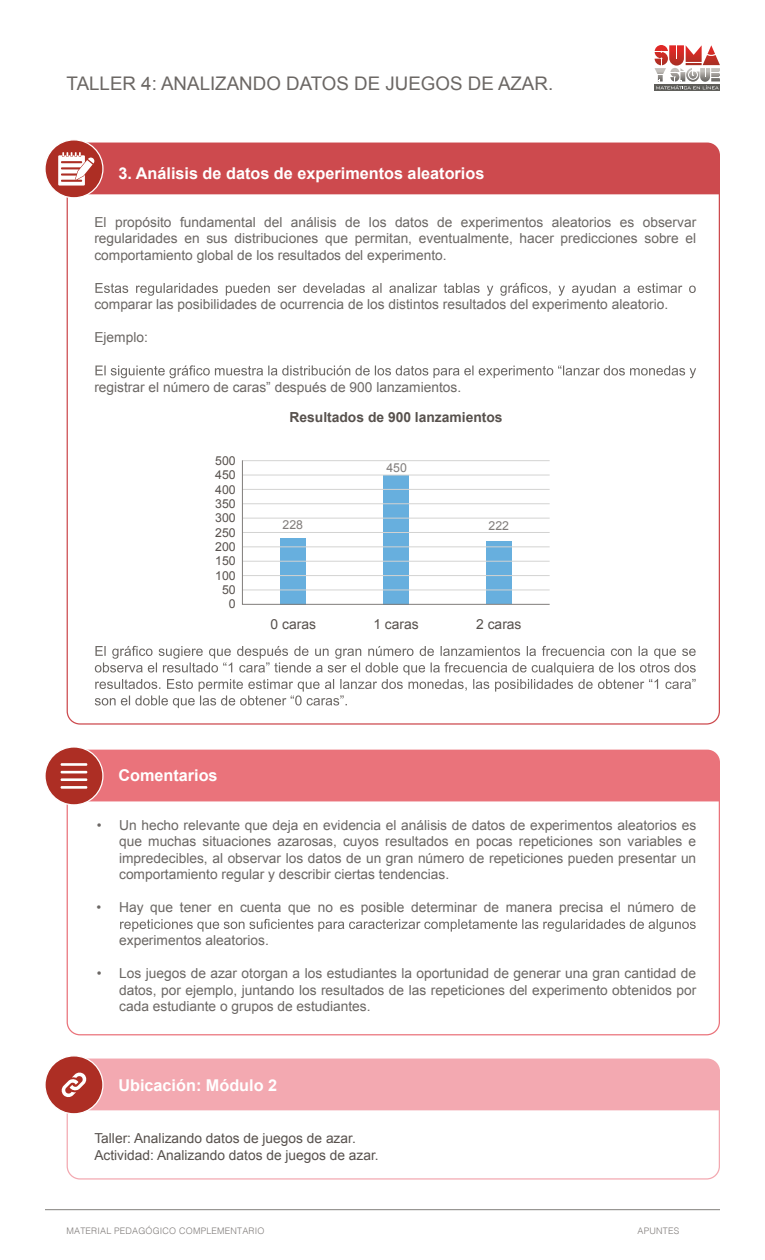
<style>
.page{position:relative;width:765px;height:1260px;background:#fff}
.page>*{position:absolute;margin:0;border:0;box-sizing:border-box;transform-origin:0 0}
.t1{font:18.75px "Arial";color:#6b6764}
.t2{font:700 16.25px "Arial";color:#fff}
.t3{font:700 13.88px "Arial";color:#57514d}
.t4{font:13.88px "Arial";color:#57514d}
.t5{font:13.75px/16.5px "Arial";color:#6b6764;text-align:justify}
.t6{font:13.75px/16.5px "Arial";color:#57514d}
.t7{font:12.25px/14.4px "Arial";color:#57514d;text-align:center}
.t8{font:12.25px "Arial";color:#807c7a}
.t9{font:300 9px "Helvetica";letter-spacing:.02em;color:#807c7a}
</style>
<div class="page">
<svg style="left:66px;top:801px;width:654px;height:235px"></svg>
<div style="left:88px;top:750px;width:632px;height:51px;background:#ea737b"></div>
<div style="left:45px;top:747px;width:58px;height:58px;background:#ad2e24;border-radius:50%"></div>
<div style="left:44px;top:746px;width:60px;height:60px;border:1px solid #fff;border-radius:50%"></div>
<div style="left:45px;top:1056px;width:58px;height:58px;background:#ad2e24;border-radius:50%"></div>
<div style="left:44px;top:1055px;width:60px;height:59px;border:1px solid #fff;border-radius:50%"></div>
<div style="left:45px;top:140px;width:58px;height:58px;background:#ad2e24;border-radius:50%"></div>
<div style="left:44px;top:139px;width:60px;height:59px;border:1px solid #fff;border-radius:50%"></div>
<div style="left:58px;top:143px;width:662px;height:51px;background:#cd4a4e"></div>
<svg style="left:95px;top:283px;width:601px;height:13px"></svg>
<svg style="left:95px;top:365px;width:601px;height:13px"></svg>
<svg style="left:95px;top:646px;width:601px;height:62px"></svg>
<svg style="left:120px;top:919px;width:576px;height:13px"></svg>
<hr style="left:61px;top:786px;width:26px;height:3px;background:#fff">
<hr style="left:61px;top:778px;width:26px;height:3px;background:#fff">
<hr style="left:61px;top:771px;width:26px;height:2px;background:#fff">
<hr style="left:61px;top:763px;width:26px;height:3px;background:#fff">
<div style="left:61px;top:1059px;width:659px;height:51px;background:#f3a9b1"></div>
<svg style="left:241px;top:460px;width:309px;height:145px"></svg>
<svg style="left:655px;top:89px;width:65px;height:2px"></svg>
<svg style="left:654px;top:45px;width:66px;height:44px"></svg>
<hr style="left:45px;top:1209px;width:675px;height:1px;background:#827f7c">
<h1 class="t1" style="left:67px;top:71px;width:488px">TALLER 4: ANALIZANDO DATOS DE JUEGOS DE AZAR.</h1>
<p class="t2" style="left:118px;top:162px;width:368px">3. Análisis de datos de experimentos aleatorios</p>
<p class="t5" style="left:94px;top:214px;width:603px">El propósito fundamental del análisis de los datos de experimentos aleatorios es observar regularidades en sus distribuciones que permitan, eventualmente, hacer predicciones sobre el comportamiento global de los resultados del experimento.</p>
<p class="t5" style="left:94px;top:296px;width:575px">comparar las posibilidades de ocurrencia de los distintos resultados del experimento aleatorio.</p>
<p class="t5" style="left:94px;top:329px;width:55px">Ejemplo:</p>
<p class="t5" style="left:94px;top:379px;width:368px">registrar el número de caras” después de 900 lanzamientos.</p>
<p class="t7" style="left:215px;top:454px;width:22px">500</p>
<p class="t7" style="left:215px;top:468px;width:22px">450</p>
<p class="t7" style="left:215px;top:482px;width:22px">400</p>
<p class="t7" style="left:215px;top:497px;width:22px">350</p>
<p class="t7" style="left:215px;top:511px;width:22px">300</p>
<p class="t7" style="left:215px;top:525px;width:22px">250</p>
<p class="t7" style="left:215px;top:540px;width:22px">200</p>
<p class="t7" style="left:215px;top:554px;width:22px">150</p>
<p class="t7" style="left:215px;top:568px;width:22px">100</p>
<p class="t7" style="left:222px;top:583px;width:15px">50<br>0</p>
<p class="t3" style="left:290px;top:408px;width:215px">Resultados de 900 lanzamientos</p>
<p class="t8" style="left:283px;top:517px;width:22px">228</p>
<p class="t4" style="left:271px;top:615px;width:47px">0 caras</p>
<p class="t8" style="left:386px;top:460px;width:22px">450</p>
<p class="t4" style="left:373px;top:615px;width:47px">1 caras</p>
<p class="t8" style="left:489px;top:518px;width:22px">222</p>
<p class="t4" style="left:476px;top:615px;width:47px">2 caras</p>
<p class="t2" style="left:118px;top:765px;width:101px">Comentarios</p>
<p class="t5" style="left:119px;top:817px;width:579px;text-indent:-22px">• Un hecho relevante que deja en evidencia el análisis de datos de experimentos aleatorios es que muchas situaciones azarosas, cuyos resultados en pocas repeticiones son variables e impredecibles, al observar los datos de un gran número de repeticiones pueden presentar un comportamiento regular y describir ciertas tendencias.</p>
<p class="t5" style="left:97px;top:899px;width:601px">• Hay que tener en cuenta que no es posible determinar de manera precisa el número de</p>
<p class="t5" style="left:119px;top:932px;width:151px">experimentos aleatorios.</p>
<p class="t5" style="left:119px;top:965px;width:579px;text-indent:-22px">• Los juegos de azar otorgan a los estudiantes la oportunidad de generar una gran cantidad de datos, por ejemplo, juntando los resultados de las repeticiones del experimento obtenidos por cada estudiante o grupos de estudiantes.</p>
<p class="t2" style="left:118px;top:1075px;width:160px">Ubicación: Módulo 2</p>
<p class="t6" style="left:94px;top:1130px;width:286px">Taller: Analizando datos de juegos de azar.<br>Actividad: Analizando datos de juegos de azar.</p>
<p class="t9" style="left:67px;top:1223px;width:199px">MATERIAL PEDAGÓGICO COMPLEMENTARIO</p>
<p class="t9" style="left:638px;top:1223px;width:43px">APUNTES</p>
</div>
